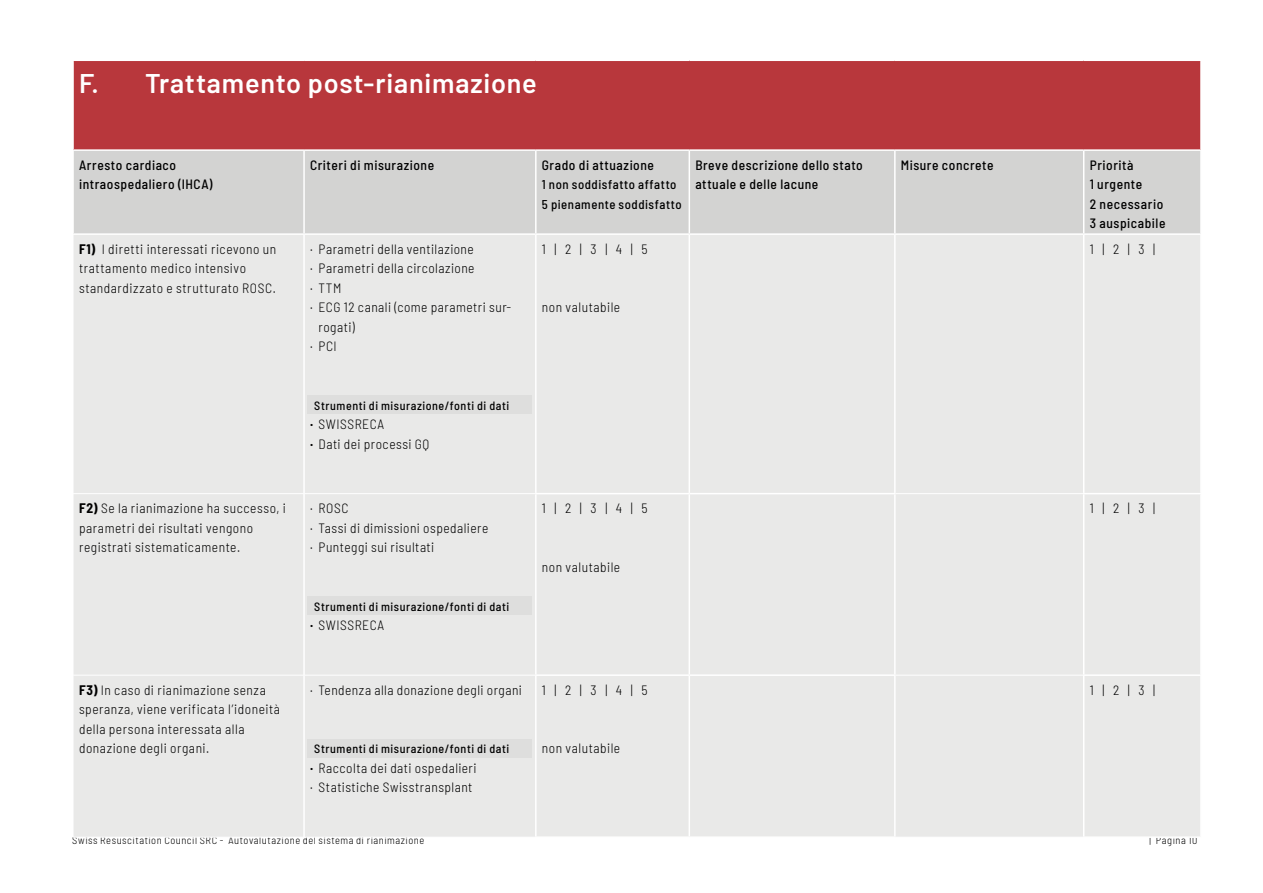
<style>
.page{position:relative;width:1263px;height:893px;background:#fff}
.page>*{position:absolute;margin:0;border:0;box-sizing:border-box;transform-origin:0 0}
.t1{font:600 27px "Barlow";letter-spacing:.03em;color:#fff}
.t2{font:300 semi-condensed 13.5px/19.5px "Barlow";letter-spacing:.04em;color:#000}
.t3{font:500 semi-condensed 13.5px/19.5px "Barlow";letter-spacing:.04em;color:#000}
.t4{font:500 semi-condensed 12.75px/19.5px "Barlow";letter-spacing:.045em;color:#000}
.t5{font:500 semi-condensed 12px "Barlow";letter-spacing:.045em;color:#000}
.t6{font:300 semi-condensed 10.5px "Barlow";letter-spacing:.05em;color:#000}
.s1{font-weight:700}
</style>
<div class="page">
<div style="left:73px;top:60px;width:1128px;height:90px;background:#b8373c"></div>
<div style="left:73px;top:150px;width:231px;height:84px;background:#d3d3d2"></div>
<div style="left:304px;top:150px;width:232px;height:84px;background:#d3d3d2"></div>
<div style="left:536px;top:150px;width:153px;height:84px;background:#d3d3d2"></div>
<div style="left:690px;top:151px;width:510px;height:82px;background:#d3d3d2"></div>
<div style="left:895px;top:150px;width:189px;height:84px;background:#d3d3d2"></div>
<div style="left:74px;top:235px;width:1126px;height:602px;background:#e9e9e8"></div>
<hr style="left:72px;top:151px;width:2px;height:82px;background:#fff">
<hr style="left:303px;top:151px;width:2px;height:82px;background:#fff">
<hr style="left:535px;top:151px;width:1px;height:82px;background:#fff">
<hr style="left:688px;top:151px;width:2px;height:82px;background:#fff">
<hr style="left:894px;top:151px;width:2px;height:82px;background:#fff">
<hr style="left:1083px;top:151px;width:1px;height:82px;background:#fff">
<hr style="left:303px;top:235px;width:2px;height:258px;background:#fff">
<hr style="left:535px;top:235px;width:1px;height:258px;background:#fff">
<hr style="left:894px;top:235px;width:2px;height:258px;background:#fff">
<hr style="left:1083px;top:235px;width:1px;height:258px;background:#fff">
<hr style="left:303px;top:494px;width:2px;height:181px;background:#fff">
<hr style="left:535px;top:494px;width:1px;height:180px;background:#fff">
<hr style="left:894px;top:494px;width:2px;height:180px;background:#fff">
<hr style="left:1083px;top:494px;width:1px;height:180px;background:#fff">
<hr style="left:303px;top:675px;width:2px;height:162px;background:#fff">
<hr style="left:535px;top:676px;width:1px;height:160px;background:#fff">
<hr style="left:894px;top:676px;width:2px;height:160px;background:#fff">
<hr style="left:1083px;top:676px;width:1px;height:160px;background:#fff">
<hr style="left:73px;top:493px;width:231px;height:1px;background:#fff">
<hr style="left:304px;top:493px;width:231px;height:1px;background:#fff">
<hr style="left:896px;top:493px;width:187px;height:1px;background:#fff">
<hr style="left:73px;top:675px;width:231px;height:1px;background:#fff">
<hr style="left:304px;top:675px;width:231px;height:1px;background:#fff">
<hr style="left:896px;top:675px;width:187px;height:1px;background:#fff">
<hr style="left:72px;top:233px;width:232px;height:2px;background:#fff">
<hr style="left:304px;top:233px;width:232px;height:2px;background:#fff">
<hr style="left:536px;top:233px;width:153px;height:2px;background:#fff">
<hr style="left:688px;top:235px;width:2px;height:258px;background:#fff">
<hr style="left:895px;top:233px;width:189px;height:2px;background:#fff">
<hr style="left:535px;top:493px;width:154px;height:1px;background:#fff">
<hr style="left:689px;top:493px;width:207px;height:1px;background:#fff">
<hr style="left:688px;top:494px;width:2px;height:180px;background:#fff">
<hr style="left:1083px;top:493px;width:119px;height:1px;background:#fff">
<hr style="left:535px;top:674px;width:154px;height:2px;background:#fff">
<hr style="left:689px;top:674px;width:207px;height:2px;background:#fff">
<hr style="left:688px;top:676px;width:2px;height:160px;background:#fff">
<hr style="left:1083px;top:674px;width:119px;height:2px;background:#fff">
<hr style="left:535px;top:836px;width:154px;height:2px;background:#fff">
<hr style="left:689px;top:836px;width:207px;height:2px;background:#fff">
<hr style="left:1083px;top:836px;width:119px;height:2px;background:#fff">
<hr style="left:72px;top:60px;width:232px;height:1px;background:#fff">
<hr style="left:72px;top:61px;width:2px;height:88px;background:#fff">
<hr style="left:304px;top:60px;width:232px;height:1px;background:#fff">
<hr style="left:536px;top:60px;width:153px;height:1px;background:#fff">
<hr style="left:689px;top:60px;width:206px;height:1px;background:#fff">
<hr style="left:895px;top:60px;width:189px;height:1px;background:#fff">
<hr style="left:1084px;top:60px;width:118px;height:1px;background:#fff">
<hr style="left:1200px;top:61px;width:2px;height:88px;background:#fff">
<hr style="left:72px;top:149px;width:232px;height:2px;background:#fff">
<hr style="left:304px;top:149px;width:232px;height:2px;background:#fff">
<hr style="left:536px;top:149px;width:153px;height:2px;background:#fff">
<hr style="left:689px;top:149px;width:206px;height:2px;background:#fff">
<hr style="left:895px;top:149px;width:189px;height:2px;background:#fff">
<hr style="left:1084px;top:149px;width:118px;height:2px;background:#fff">
<div style="left:308px;top:395px;width:224px;height:19px;background:#dededd"></div>
<div style="left:308px;top:596px;width:224px;height:19px;background:#dededd"></div>
<div style="left:308px;top:739px;width:224px;height:19px;background:#dededd"></div>
<h1 class="t1" style="left:79px;top:64px;width:459px">F. Trattamento post-rianimazione</h1>
<p class="t3" style="left:79px;top:154px;width:135px">Arresto cardiaco intraospedaliero (IHCA)</p>
<p class="t3" style="left:310px;top:154px;width:126px">Criteri di misurazione</p>
<p class="t3" style="left:542px;top:154px;width:114px">Grado di attuazione</p>
<p class="t4" style="left:542px;top:174px;width:141px">1 non soddisfatto affatto<br>5 pienamente soddisfatto</p>
<p class="t2" style="left:79px;top:238px;width:199px"><span class="s1">F1)</span> I diretti interessati ricevono un trattamento medico intensivo standardizzato e strutturato ROSC.</p>
<p class="t2" style="left:310px;top:238px;width:165px">· Parametri della ventilazione</p>
<p class="t2" style="left:310px;top:257px;width:166px">· Parametri della circolazione</p>
<p class="t2" style="left:310px;top:277px;width:33px">· TTM</p>
<p class="t2" style="left:310px;top:296px;width:203px">· ECG 12 canali (come parametri sur-</p>
<p class="t2" style="left:319px;top:316px;width:38px">rogati)</p>
<p class="t2" style="left:310px;top:335px;width:28px">· PCI</p>
<p class="t2" style="left:542px;top:238px;width:107px">1 | 2 | 3 | 4 | 5</p>
<p class="t2" style="left:542px;top:296px;width:80px">non valutabile</p>
<p class="t3" style="left:695px;top:154px;width:169px">Breve descrizione dello stato attuale e delle lacune</p>
<p class="t3" style="left:901px;top:154px;width:94px">Misure concrete</p>
<p class="t3" style="left:1090px;top:154px;width:77px">Priorità<br>1 urgente<br>2 necessario<br>3 auspicabile</p>
<p class="t2" style="left:1090px;top:238px;width:67px">1 | 2 | 3 |</p>
<p class="t5" style="left:314px;top:397px;width:196px">Strumenti di misurazione/fonti di dati</p>
<p class="t2" style="left:310px;top:413px;width:121px"><span class="s1">·</span> SWISSRECA<br><span class="s1">·</span> Dati dei processi GQ</p>
<p class="t2" style="left:79px;top:497px;width:208px"><span class="s1">F2)</span> Se la rianimazione ha successo, i parametri dei risultati vengono registrati sistematicamente.</p>
<p class="t2" style="left:310px;top:497px;width:180px">· ROSC<br>· Tassi di dimissioni ospedaliere · Punteggi sui risultati</p>
<p class="t5" style="left:314px;top:598px;width:196px">Strumenti di misurazione/fonti di dati</p>
<p class="t2" style="left:310px;top:614px;width:75px"><span class="s1">·</span> SWISSRECA</p>
<p class="t2" style="left:542px;top:497px;width:107px">1 | 2 | 3 | 4 | 5</p>
<p class="t2" style="left:542px;top:556px;width:80px">non valutabile</p>
<p class="t2" style="left:1090px;top:497px;width:67px">1 | 2 | 3 |</p>
<p class="t2" style="left:79px;top:679px;width:202px"><span class="s1">F3)</span> In caso di rianimazione senza speranza, viene verificata l’idoneità della persona interessata alla donazione degli organi.</p>
<p class="t2" style="left:310px;top:679px;width:213px">· Tendenza alla donazione degli organi</p>
<p class="t5" style="left:314px;top:740px;width:196px">Strumenti di misurazione/fonti di dati</p>
<p class="t2" style="left:310px;top:757px;width:168px"><span class="s1">·</span> Raccolta dei dati ospedalieri · Statistiche Swisstransplant</p>
<p class="t2" style="left:542px;top:679px;width:107px">1 | 2 | 3 | 4 | 5</p>
<p class="t2" style="left:542px;top:737px;width:80px">non valutabile</p>
<p class="t2" style="left:1090px;top:679px;width:67px">1 | 2 | 3 |</p>
<p class="t6" style="left:72px;top:833px;width:354px">Swiss Resuscitation Council SRC - Autovalutazione del sistema di rianimazione</p>
<p class="t6" style="left:1149px;top:833px;width:50px">| Pagina 10</p>
</div>
